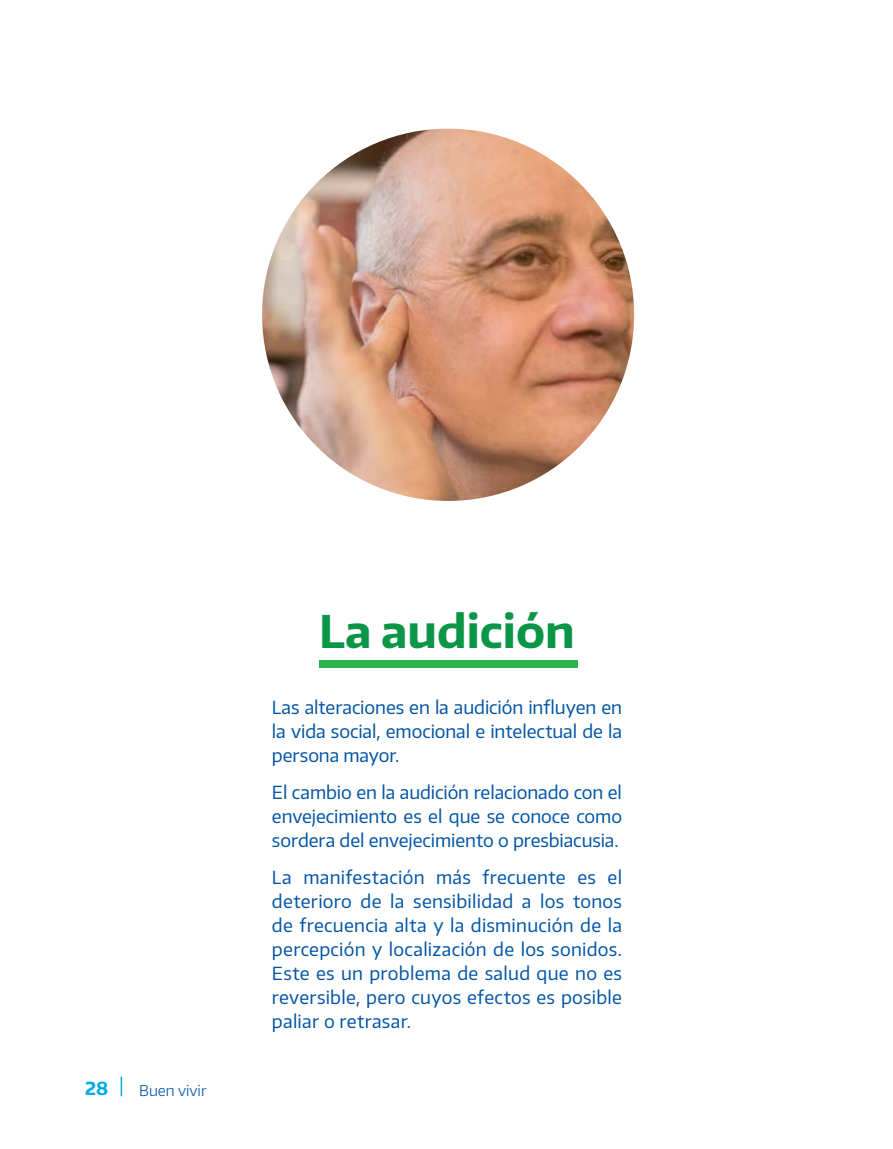
<style>
.page{position:relative;width:893px;height:1149px;background:#fff}
.page>*{position:absolute;margin:0;border:0;box-sizing:border-box;transform-origin:0 0}
.t1{font:700 45px "Encode Sans";color:#0b9547}
.t2{font:18px/24px "Encode Sans";color:#0054a6;text-align:justify}
.t3{font:700 18px "Encode Sans";color:#00aae7}
.t4{font:300 15px "Encode Sans";color:#0054a6}
</style>
<div class="page">
<svg style="left:121px;top:1076px;width:1px;height:19px"></svg>
<img style="left:262px;top:129px;width:372px;height:372px;border-radius:186px">
<div style="left:319px;top:660px;width:259px;height:7px;background:#2cb34a"></div>
<p class="t3" style="left:85px;top:1076px;width:25px">28</p>
<p class="t4" style="left:139px;top:1080px;width:69px">Buen vivir</p>
<h1 class="t1" style="left:319px;top:601px;width:257px">La audición</h1>
<p class="t2" style="left:272px;top:694px;width:352px">Las alteraciones en la audición influyen en la vida social, emocional e intelectual de la persona mayor.</p>
<p class="t2" style="left:272px;top:779px;width:352px">El cambio en la audición relacionado con el envejecimiento es el que se conoce como sordera del envejecimiento o presbiacusia.</p>
<p class="t2" style="left:272px;top:864px;width:352px">La manifestación más frecuente es el deterioro de la sensibilidad a los tonos de frecuencia alta y la disminución de la percepción y localización de los sonidos.<br>Este es un problema de salud que no es reversible, pero cuyos efectos es posible paliar o retrasar.</p>
</div>
